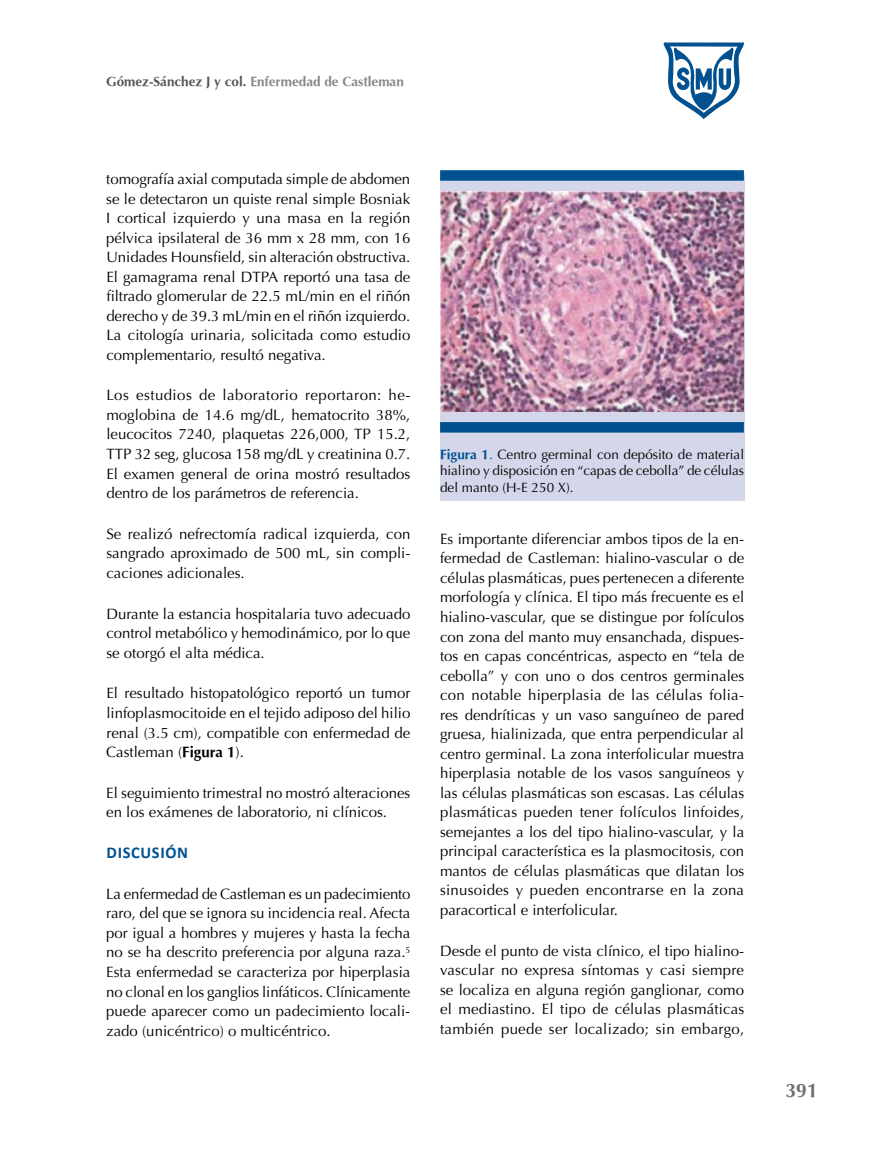
<style>
.page{position:relative;width:893px;height:1149px;background:#fff}
.page>*{position:absolute;margin:0;border:0;box-sizing:border-box;transform-origin:0 0}
.t1{font:700 19.5px "Optima";color:#706f6f}
.t2{font:700 16.5px "Calibri";letter-spacing:.04em;color:#015190}
.t3{font:15px/19.5px "Optima";color:#000;text-align:justify}
.t4{font:13.5px/16.5px "Optima";letter-spacing:-.005em;color:#000;text-align:justify}
.t5{font:700 13.5px "Optima";color:#878787}
.s1{color:#575756}
.s2{font-weight:700}
.s3{font-weight:700;color:#015190}
.s4{color:#015190}
</style>
<div class="page">
<div style="left:440px;top:175px;width:304px;height:325px;background:#d4d7e9"></div>
<div style="left:440px;top:422px;width:304px;height:10px;background:#015190"></div>
<div style="left:440px;top:170px;width:304px;height:11px;background:#015190"></div>
<img style="left:440px;top:191px;width:304px;height:220px">
<svg style="left:663px;top:42px;width:81px;height:77px"></svg>
<p class="t5" style="left:106px;top:74px;width:299px"><span class="s1">Gómez-Sánchez J y col.</span> Enfermedad de Castleman</p>
<p class="t3" style="left:106px;top:169px;width:306px">tomografía axial computada simple de abdomen se le detectaron un quiste renal simple Bosniak I cortical izquierdo y una masa en la región pélvica ipsilateral de 36 mm x 28 mm, con 16<br>Unidades Hounsfield, sin alteración obstructiva.<br>El gamagrama renal DTPA reportó una tasa de filtrado glomerular de 22.5 mL/min en el riñón derecho y de 39.3 mL/min en el riñón izquierdo.<br>La citología urinaria, solicitada como estudio complementario, resultó negativa.</p>
<p class="t3" style="left:106px;top:385px;width:306px">Los estudios de laboratorio reportaron: he&shy;moglobina de 14.6 mg/dL, hematocrito 38%, leucocitos 7240, plaquetas 226,000, TP 15.2, TTP 32 seg, glucosa 158 mg/dL y creatinina 0.7.<br>El examen general de orina mostró resultados dentro de los parámetros de referencia.</p>
<p class="t3" style="left:106px;top:524px;width:306px">Se realizó nefrectomía radical izquierda, con sangrado aproximado de 500 mL, sin compli&shy;caciones adicionales.</p>
<p class="t3" style="left:106px;top:603px;width:306px">Durante la estancia hospitalaria tuvo adecuado control metabólico y hemodinámico, por lo que se otorgó el alta médica.</p>
<p class="t3" style="left:106px;top:683px;width:306px">El resultado histopatológico reportó un tumor linfoplasmocitoide en el tejido adiposo del hilio renal (3.5 cm), compatible con enfermedad de Castleman (<span class="s2">Figura 1</span>).</p>
<p class="t3" style="left:106px;top:783px;width:306px">El seguimiento trimestral no mostró alteraciones en los exámenes de laboratorio, ni clínicos.</p>
<p class="t2" style="left:107px;top:841px;width:83px">DISCUSIÓN</p>
<p class="t3" style="left:106px;top:884px;width:306px">La enfermedad de Castleman es un padecimiento raro, del que se ignora su incidencia real. Afecta por igual a hombres y mujeres y hasta la fecha no se ha descrito preferencia por alguna raza.<sup>5<br></sup>Esta enfermedad se caracteriza por hiperplasia no clonal en los ganglios linfáticos. Clínicamente puede aparecer como un padecimiento locali&shy;zado (unicéntrico) o multicéntrico.</p>
<p class="t4" style="left:440px;top:446px;width:306px"><span class="s3">Figura 1</span><span class="s4">.</span> Centro germinal con depósito de material hialino y disposición en “capas de cebolla” de células del manto (H-E 250 X).</p>
<p class="t3" style="left:440px;top:529px;width:306px">Es importante diferenciar ambos tipos de la en&shy;fermedad de Castleman: hialino-vascular o de células plasmáticas, pues pertenecen a diferente morfología y clínica. El tipo más frecuente es el hialino-vascular, que se distingue por folículos con zona del manto muy ensanchada, dispues&shy;tos en capas concéntricas, aspecto en “tela de cebolla” y con uno o dos centros germinales con notable hiperplasia de las células folia&shy;res dendríticas y un vaso sanguíneo de pared gruesa, hialinizada, que entra perpendicular al centro germinal. La zona interfolicular muestra hiperplasia notable de los vasos sanguíneos y las células plasmáticas son escasas. Las células plasmáticas pueden tener folículos linfoides, semejantes a los del tipo hialino-vascular, y la principal característica es la plasmocitosis, con mantos de células plasmáticas que dilatan los sinusoides y pueden encontrarse en la zona paracortical e interfolicular.</p>
<p class="t3" style="left:440px;top:940px;width:306px">Desde el punto de vista clínico, el tipo hialino&shy;vascular no expresa síntomas y casi siempre se localiza en alguna región ganglionar, como el mediastino. El tipo de células plasmáticas también puede ser localizado; sin embargo,</p>
<h1 class="t1" style="left:785px;top:1079px;width:34px">391</h1>
</div>
